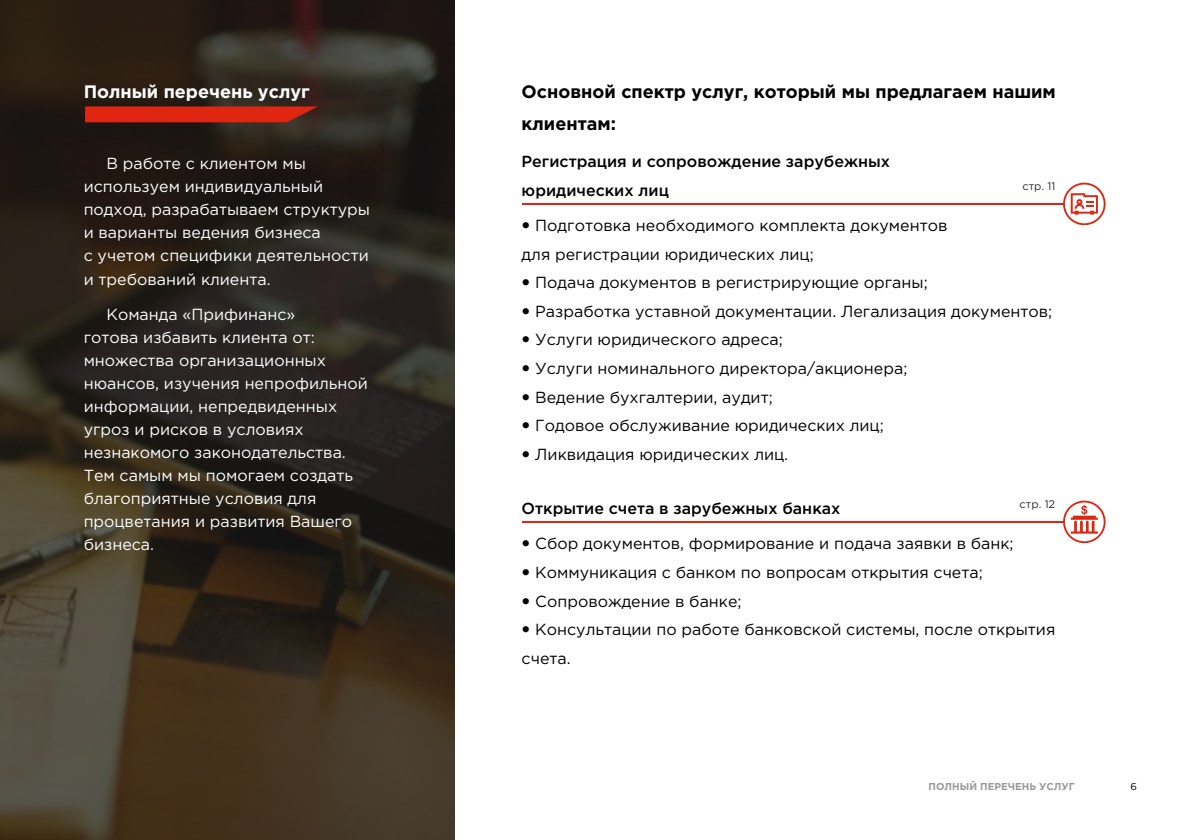
<style>
.page{position:relative;width:1191px;height:840px;background:#fff}
.page>*{position:absolute;margin:0;border:0;box-sizing:border-box;transform-origin:0 0}
.t1{font:700 18px/32.6px "Gotham Pro";color:#000}
.t2{font:700 18px "Gotham Pro";color:#fff}
.t3{font:16px/28.6px "Gotham Pro";color:#000}
.t4{font:16px/23px "Gotham Pro";color:#fff}
.t5{font:500 16px/28.8px "Gotham Pro";color:#000}
.t6{font:11px "Gotham Pro";color:#2b2a29}
.t7{font:700 10px "Gotham Pro";color:#999}
.t8{font:10px "Gotham Pro";color:#000}
</style>
<div class="page">
<div style="left:0;top:0;width:455px;height:839px;background:#1a1a1a;opacity:.7"></div>
<svg style="left:85px;top:106px;width:233px;height:16px;background:#cf2612"></svg>
<hr style="left:523px;top:203px;width:541px;height:1px;background:#df2611">
<hr style="left:523px;top:521px;width:541px;height:1px;background:#df2611">
<svg style="left:1061px;top:500px;width:44px;height:44px"></svg>
<svg style="left:1061px;top:182px;width:44px;height:44px"></svg>
<p class="t2" style="left:84px;top:85px;width:227px">Полный перечень услуг</p>
<p class="t4" style="left:84px;top:153px;width:288px;text-indent:23px">В работе с клиентом мы используем индивидуальный подход, разрабатываем структуры и варианты ведения бизнеса<br>с учетом специфики деятельности и требований клиента.</p>
<p class="t4" style="left:84px;top:304px;width:286px;text-indent:23px">Команда «Прифинанс»<br>готова избавить клиента от: множества организационных нюансов, изучения непрофильной информации, непредвиденных угроз и рисков в условиях незнакомого законодательства.<br>Тем самым мы помогаем создать благоприятные условия для процветания и развития Вашего бизнеса.</p>
<p class="t1" style="left:521px;top:76px;width:536px">Основной спектр услуг, который мы предлагаем нашим клиентам:</p>
<p class="t5" style="left:521px;top:148px;width:370px">Регистрация и сопровождение зарубежных юридических лиц</p>
<p class="t3" style="left:521px;top:212px;width:427px;text-indent:14px">Подготовка необходимого комплекта документов для регистрации юридических лиц;</p>
<p class="t3" style="left:535px;top:269px;width:518px">Подача документов в регистрирующие органы;<br>Разработка уставной документации. Легализация документов; Услуги юридического адреса;<br>Услуги номинального директора/акционера;<br>Ведение бухгалтерии, аудит;<br>Годовое обслуживание юридических лиц;<br>Ликвидация юридических лиц.</p>
<p class="t5" style="left:521px;top:494px;width:320px">Открытие счета в зарубежных банках</p>
<p class="t3" style="left:535px;top:530px;width:480px">Сбор документов, формирование и подача заявки в банк;</p>
<p class="t3" style="left:535px;top:559px;width:449px">Коммуникация с банком по вопросам открытия счета;</p>
<p class="t3" style="left:535px;top:587px;width:208px">Сопровождение в банке;</p>
<p class="t3" style="left:535px;top:616px;width:521px">Консультации по работе банковской системы, после открытия</p>
<p class="t3" style="left:521px;top:644px;width:51px">счета.</p>
<p class="t6" style="left:1022px;top:182px;width:34px">стр. 11</p>
<p class="t6" style="left:1019px;top:500px;width:37px">стр. 12</p>
<p class="t7" style="left:928px;top:782px;width:148px">ПОЛНЫЙ ПЕРЕЧЕНЬ УСЛУГ</p>
<p class="t8" style="left:1130px;top:782px;width:8px">6</p>
</div>
